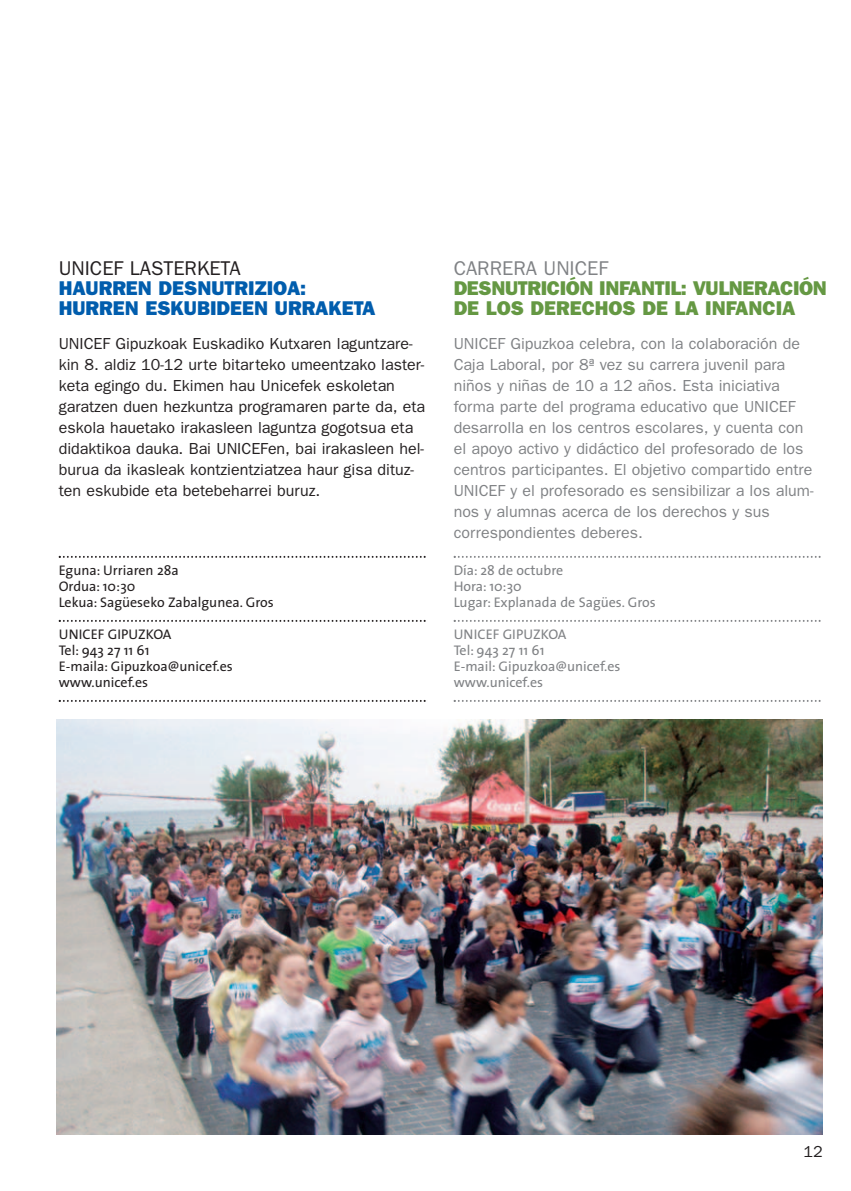
<style>
.page{position:relative;width:851px;height:1191px;background:#fff}
.page>*{position:absolute;margin:0;border:0;box-sizing:border-box;transform-origin:0 0}
.t1{font:800 20px/20px "Franklin Gothic";letter-spacing:-.02em;color:#659843}
.t2{font:800 20px/20px "Franklin Gothic";color:#015dad}
.t3{font:20px "Franklin Gothic";color:#231f20}
.t4{font:20px "Franklin Gothic";color:#808285}
.t5{font:16px/21px "Franklin Gothic";color:#808285}
.t6{font:16px/21px "Franklin Gothic";color:#231f20}
.t7{font:14px/16px "The Sans";color:#231f20}
.t8{font:14px/16px "The Sans";color:#808285}
</style>
<div class="page">
<img style="left:57px;top:720px;width:765px;height:414px">
<svg style="left:59px;top:556px;width:366px;height:2px"></svg>
<svg style="left:59px;top:620px;width:366px;height:2px"></svg>
<svg style="left:59px;top:700px;width:366px;height:2px"></svg>
<svg style="left:453px;top:556px;width:367px;height:2px"></svg>
<svg style="left:453px;top:620px;width:367px;height:2px"></svg>
<svg style="left:453px;top:700px;width:367px;height:2px"></svg>
<p class="t3" style="left:59px;top:256px;width:183px">UNICEF LASTERKETA</p>
<p class="t2" style="left:59px;top:278px;width:318px">HAURREN DESNUTRIZIOA:<br>HURREN ESKUBIDEEN URRAKETA</p>
<p class="t6" style="left:59px;top:333px;width:368px">UNICEF Gipuzkoak Euskadiko Kutxaren laguntzare&shy;kin 8. aldiz 10-12 urte bitarteko umeentzako laster&shy;keta egingo du. Ekimen hau Unicefek eskoletan garatzen duen hezkuntza programaren parte da, eta eskola hauetako irakasleen laguntza gogotsua eta didaktikoa dauka. Bai UNICEFen, bai irakasleen hel&shy;burua da ikasleak kontzientziatzea haur gisa dituz&shy;ten eskubide eta betebeharrei buruz.</p>
<p class="t7" style="left:59px;top:563px;width:216px">Eguna: Urriaren 28a<br>Ordua: 10:30<br>Lekua: Sagüeseko Zabalgunea. Gros</p>
<p class="t7" style="left:59px;top:627px;width:175px">UNICEF GIPUZKOA<br>Tel: 943 27 11 61<br>E-maila: Gipuzkoa@unicef.es www.unicef.es</p>
<p class="t4" style="left:453px;top:256px;width:156px">CARRERA UNICEF</p>
<p class="t1" style="left:453px;top:278px;width:374px">DESNUTRICIÓN INFANTIL: VULNERACIÓN<br>DE LOS DERECHOS DE LA INFANCIA</p>
<p class="t5" style="left:453px;top:333px;width:361px">UNICEF Gipuzkoa celebra, con la colaboración de Caja Laboral, por 8ª vez su carrera juvenil para niños y niñas de 10 a 12 años. Esta iniciativa forma parte del programa educativo que UNICEF desarrolla en los centros escolares, y cuenta con el apoyo activo y didáctico del profesorado de los centros participantes. El objetivo compartido entre UNICEF y el profesorado es sensibilizar a los alum&shy;nos y alumnas acerca de los derechos y sus correspondientes deberes.</p>
<p class="t8" style="left:453px;top:563px;width:204px">Día: 28 de octubre<br>Hora: 10:30<br>Lugar: Explanada de Sagües. Gros</p>
<p class="t8" style="left:453px;top:627px;width:168px">UNICEF GIPUZKOA<br>Tel: 943 27 11 61<br>E-mail: Gipuzkoa@unicef.es www.unicef.es</p>
<p class="t6" style="left:803px;top:1140px;width:21px">12</p>
</div>
